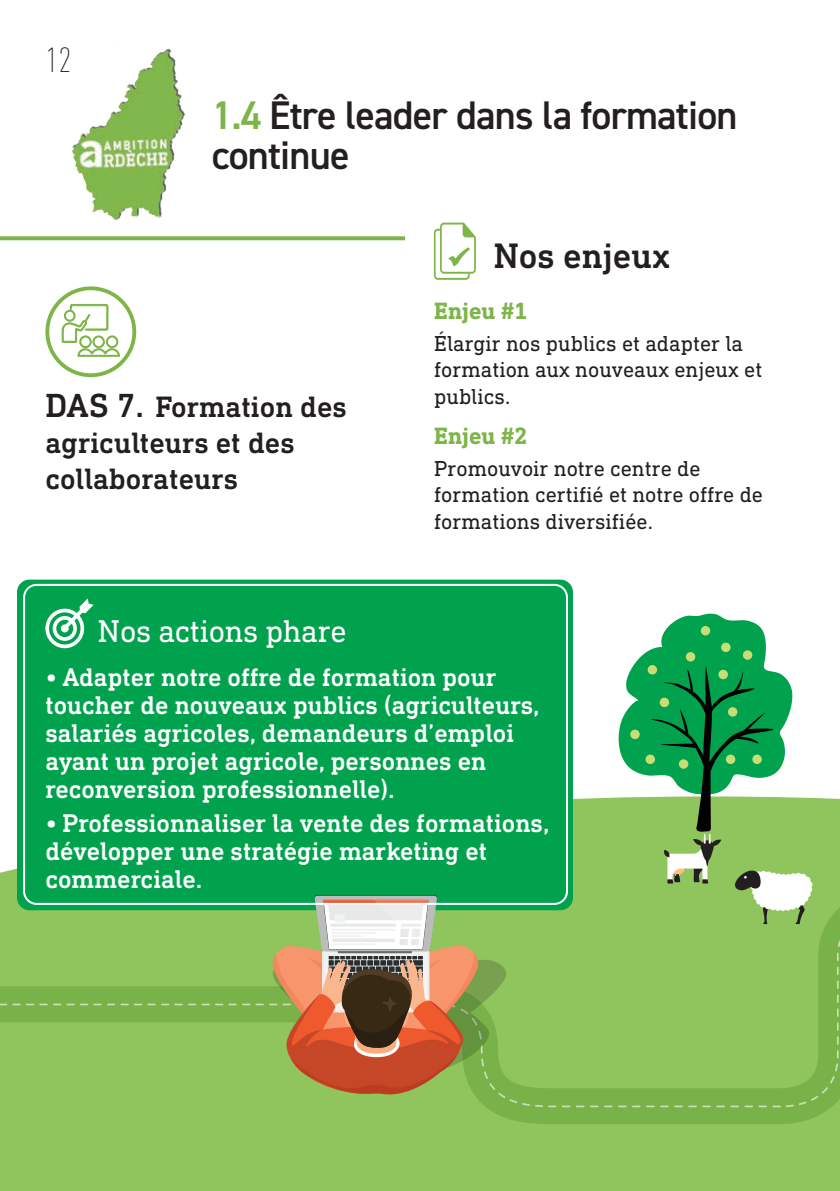
<style>
.page{position:relative;width:840px;height:1191px;background:#fff}
.page>*{position:absolute;margin:0;border:0;box-sizing:border-box;transform-origin:0 0}
.t1{font:600 40px/40px "DIN2014";letter-spacing:-.02em;color:#231f20}
.t2{font:500 36px "DIN Next Slab Pro";color:#231f20}
.t3{font:200 condensed 36px "DIN Next LT Pro";color:#231f20}
.t4{font:32px "DIN Next Slab Pro";letter-spacing:-.01em;color:#fff}
.t5{font:500 30px/36px "DIN Next Slab Pro";color:#231f20}
.t6{font:500 26px/28px "DIN Next Slab Pro";color:#fff}
.t7{font:700 24px "DIN Next Slab Pro";color:#7db549}
.t8{font:22px/26.4px "DIN Next Slab Pro";color:#231f20}
.s1{color:#7db549}
.s2{font-size:34px}
</style>
<div class="page">
<svg style="left:45px;top:286px;width:91px;height:91px"></svg>
<svg style="left:0;top:236px;width:405px;height:4px;background:#86ba56"></svg>
<svg style="left:433px;top:223px;width:42px;height:57px"></svg>
<img style="left:72px;top:48px;width:113px;height:173px">
<svg style="left:0;top:796px;width:839px;height:88px;fill:#90c45d"></svg>
<svg style="left:0;top:902px;width:839px;height:289px;background:#8dc25a"></svg>
<svg style="left:618px;top:613px;width:194px;height:311px"></svg>
<div style="left:17px;top:579px;width:555px;height:331px;background:#00a24e;border-radius:12px"></div>
<svg style="left:0;top:895px;width:547px;height:213px;background:#93ad5b"></svg>
<svg style="left:45px;top:598px;width:49px;height:50px"></svg>
<div style="left:61px;top:624px;width:8px;height:8px;background:#fff;border-radius:50%"></div>
<div style="left:23px;top:584px;width:544px;height:321px;border:2px solid #fff;border-radius:12px"></div>
<h2 class="t3" style="left:45px;top:40px;width:27px">12</h2>
<h1 class="t1" style="left:212px;top:94px;width:527px"><span class="s1">1.4</span> Être leader dans la formation continue</h1>
<h2 class="t2" style="left:493px;top:235px;width:178px">Nos enjeux</h2>
<p class="t5" style="left:45px;top:388px;width:303px"><span class="s2">DAS 7.</span> Formation des agriculteurs et des collaborateurs</p>
<p class="t4" style="left:98px;top:612px;width:250px">Nos actions phare</p>
<p class="t7" style="left:434px;top:297px;width:95px">Enjeu #1</p>
<p class="t8" style="left:434px;top:330px;width:329px">Élargir nos publics et adapter la formation aux nouveaux enjeux et publics.</p>
<p class="t7" style="left:434px;top:422px;width:95px">Enjeu #2</p>
<p class="t8" style="left:434px;top:455px;width:330px">Promouvoir notre centre de formation certifié et notre offre de formations diversifiée.</p>
<p class="t6" style="left:45px;top:663px;width:495px">• Adapter notre offre de formation pour toucher de nouveaux publics (agriculteurs, salariés agricoles, demandeurs d’emploi ayant un projet agricole, personnes en reconversion professionnelle).</p>
<p class="t6" style="left:45px;top:808px;width:505px">• Professionnaliser la vente des formations, développer une stratégie marketing et commerciale.</p>
</div>
